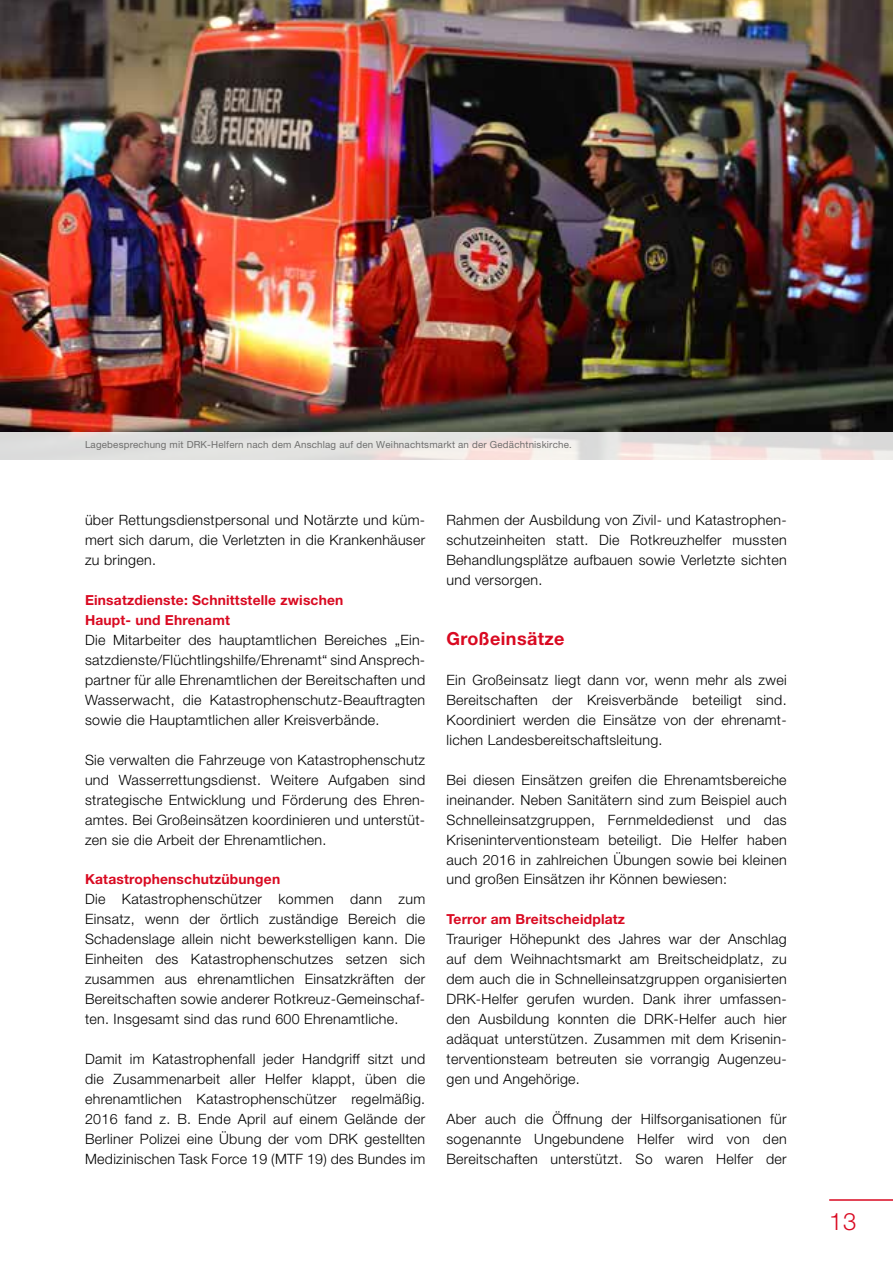
<style>
.page{position:relative;width:893px;height:1263px;background:#fff}
.page>*{position:absolute;margin:0;border:0;box-sizing:border-box;transform-origin:0 0}
.t1{font:300 24px "Helvetica Neue LT Std";color:#d90921}
.t2{font:700 18px "Helvetica Neue LT Std";letter-spacing:.02em;color:#d90921}
.t3{font:300 14.25px/20px "Helvetica Neue LT Pro";letter-spacing:.02em;color:#000;text-align:justify}
.t4{font:700 13.8px/20px "Helvetica Neue LT Std";letter-spacing:.015em;color:#d90921}
.t5{font:9.75px "Helvetica Neue LT Pro";letter-spacing:.02em;color:#6f6f6e}
</style>
<div class="page">
<hr style="left:829px;top:1199px;width:64px;height:2px;background:#d90921">
<img style="left:0;top:0;width:893px;height:432px">
<svg style="left:0;top:432px;width:893px;height:28px;background:#e5e1df"></svg>
<p class="t5" style="left:85px;top:439px;width:488px">Lagebesprechung mit DRK-Helfern nach dem Anschlag auf den Weihnachtsmarkt an der Gedächtniskirche.</p>
<p class="t3" style="left:85px;top:510px;width:342px">über Rettungsdienstpersonal und Notärzte und küm&shy;mert sich darum, die Verletzten in die Krankenhäuser zu bringen.</p>
<p class="t4" style="left:85px;top:590px;width:260px">Einsatzdienste: Schnittstelle zwischen<br>Haupt- und Ehrenamt</p>
<p class="t3" style="left:85px;top:630px;width:342px">Die Mitarbeiter des hauptamtlichen Bereiches „Ein&shy;satzdienste/Flüchtlingshilfe/Ehrenamt“ sind Ansprech&shy;partner für alle Ehrenamtlichen der Bereitschaften und Wasserwacht, die Katastrophenschutz-Beauftragten sowie die Hauptamtlichen aller Kreisverbände.</p>
<p class="t3" style="left:85px;top:749px;width:342px">Sie verwalten die Fahrzeuge von Katastrophenschutz und Wasserrettungsdienst. Weitere Aufgaben sind strategische Entwicklung und Förderung des Ehren&shy;amtes. Bei Großeinsätzen koordinieren und unterstüt&shy;zen sie die Arbeit der Ehrenamtlichen.</p>
<p class="t4" style="left:85px;top:869px;width:197px">Katastrophenschutzübungen</p>
<p class="t3" style="left:85px;top:889px;width:342px">Die Katastrophenschützer kommen dann zum Einsatz, wenn der örtlich zuständige Bereich die Schadenslage allein nicht bewerkstelligen kann. Die Einheiten des Katastrophenschutzes setzen sich zusammen aus ehrenamtlichen Einsatzkräften der Bereitschaften sowie anderer Rotkreuz-Gemeinschaf&shy;ten. Insgesamt sind das rund 600 Ehrenamtliche.</p>
<p class="t3" style="left:85px;top:1049px;width:342px">Damit im Katastrophenfall jeder Handgriff sitzt und die Zusammenarbeit aller Helfer klappt, üben die ehrenamtlichen Katastrophenschützer regelmäßig.<br>2016 fand z. B. Ende April auf einem Gelände der Berliner Polizei eine Übung der vom DRK gestellten Medizinischen Task Force 19 (MTF 19) des Bundes im</p>
<p class="t3" style="left:446px;top:510px;width:342px">Rahmen der Ausbildung von Zivil- und Katastrophen&shy;schutzeinheiten statt. Die Rotkreuzhelfer mussten Behandlungsplätze aufbauen sowie Verletzte sichten und versorgen.</p>
<p class="t2" style="left:446px;top:627px;width:119px">Großeinsätze</p>
<p class="t3" style="left:446px;top:670px;width:342px">Ein Großeinsatz liegt dann vor, wenn mehr als zwei Bereitschaften der Kreisverbände beteiligt sind.<br>Koordiniert werden die Einsätze von der ehrenamt&shy;lichen Landesbereitschaftsleitung.</p>
<p class="t3" style="left:446px;top:769px;width:342px">Bei diesen Einsätzen greifen die Ehrenamtsbereiche ineinander. Neben Sanitätern sind zum Beispiel auch Schnelleinsatzgruppen, Fernmeldedienst und das Kriseninterventionsteam beteiligt. Die Helfer haben auch 2016 in zahlreichen Übungen sowie bei kleinen und großen Einsätzen ihr Können bewiesen:</p>
<p class="t4" style="left:446px;top:909px;width:180px">Terror am Breitscheidplatz</p>
<p class="t3" style="left:446px;top:929px;width:342px">Trauriger Höhepunkt des Jahres war der Anschlag auf dem Weihnachtsmarkt am Breitscheidplatz, zu dem auch die in Schnelleinsatzgruppen organisierten DRK-Helfer gerufen wurden. Dank ihrer umfassen&shy;den Ausbildung konnten die DRK-Helfer auch hier adäquat unterstützen. Zusammen mit dem Krisenin&shy;terventionsteam betreuten sie vorrangig Augenzeu&shy;gen und Angehörige.</p>
<p class="t3" style="left:446px;top:1108px;width:342px">Aber auch die Öffnung der Hilfsorganisationen für sogenannte Ungebundene Helfer wird von den Bereitschaften unterstützt. So waren Helfer der</p>
<h1 class="t1" style="left:829px;top:1207px;width:29px">13</h1>
</div>
